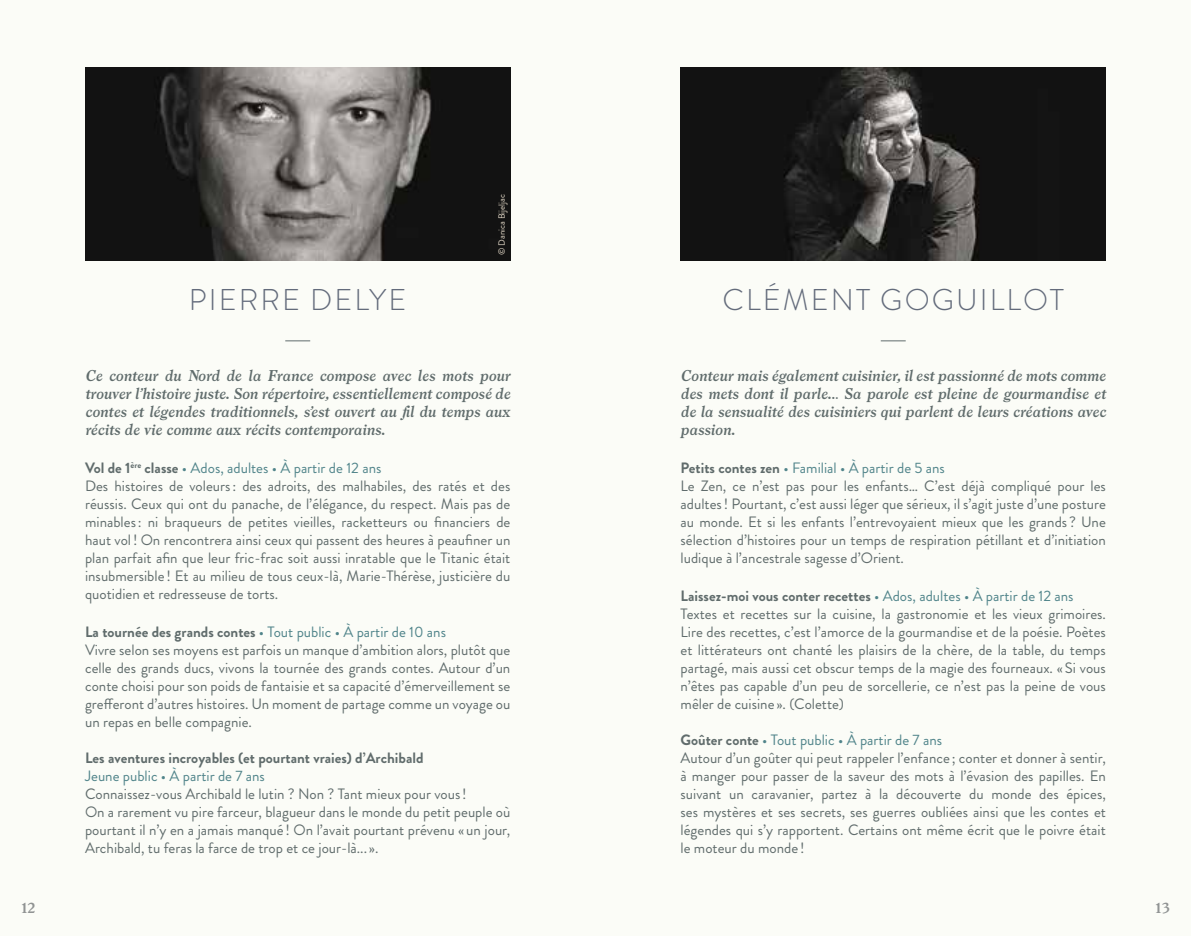
<style>
.page{position:relative;width:1191px;height:936px;background:#fff}
.page>*{position:absolute;margin:0;border:0;box-sizing:border-box;transform-origin:0 0}
.t1{font:300 30px "Brandon Grotesque";letter-spacing:.07em;color:#636b7b}
.t2{font:15px/18px "Brandon Grotesque";color:#606c6c}
.t3{font:italic 600 15px/18px "Larish Neue";color:#606c6c;text-align:justify}
.t4{font:700 15px "Brandon Grotesque";color:#606c6c}
.t5{font:15px "Brandon Grotesque";color:#50848a}
.t6{font:600 14px "Larish Neue";color:#909393}
.t7{font:9px "Brandon Grotesque";color:#e1d7c6}
.s1{font-weight:700}
.s2{color:#50848a}
</style>
<div class="page">
<div style="left:0;top:0;width:1191px;height:935px;background:#fbfcf7"></div>
<img style="left:85px;top:68px;width:425px;height:192px">
<img style="left:680px;top:68px;width:426px;height:192px">
<svg style="left:285px;top:340px;width:25px;height:1px"></svg>
<svg style="left:880px;top:340px;width:25px;height:1px"></svg>
<p class="t7" style="left:495px;top:255px;width:62px;rotate:-90deg">© Danica Bijeljac</p>
<h1 class="t1" style="left:189px;top:279px;width:219px">PIERRE DELYE</h1>
<h1 class="t1" style="left:722px;top:279px;width:343px">CLÉMENT GOGUILLOT</h1>
<p class="t3" style="left:85px;top:365px;width:427px">Ce conteur du Nord de la France compose avec les mots pour trouver l’histoire juste. Son répertoire, essentiellement composé de contes et légendes traditionnels, s’est ouvert au fil du temps aux récits de vie comme aux récits contemporains.</p>
<p class="t2" style="left:85px;top:458px;width:427px"><span class="s1">Vol de 1</span><sup>ère</sup> <span class="s1">classe</span> <span class="s2">• Ados, adultes • À partir de 12 ans<br></span>Des histoires de voleurs: des adroits, des malhabiles, des ratés et des réussis. Ceux qui ont du panache, de l’élégance, du respect. Mais pas de minables: ni braqueurs de petites vieilles, racketteurs ou financiers de haut vol! On rencontrera ainsi ceux qui passent des heures à peaufiner un plan parfait afin que leur fric-frac soit aussi inratable que le Titanic était insubmersible ! Et au milieu de tous ceux-là, Marie-Thérèse, justicière du quotidien et redresseuse de torts.</p>
<p class="t2" style="left:85px;top:622px;width:427px"><span class="s1">La tournée des grands contes</span> <span class="s2">• Tout public • À partir de 10 ans<br></span>Vivre selon ses moyens est parfois un manque d’ambition alors, plutôt que celle des grands ducs, vivons la tournée des grands contes. Autour d’un conte choisi pour son poids de fantaisie et sa capacité d’émerveillement se grefferont d’autres histoires. Un moment de partage comme un voyage ou un repas en belle compagnie.</p>
<p class="t4" style="left:85px;top:747px;width:340px">Les aventures incroyables (et pourtant vraies) d’Archibald</p>
<p class="t5" style="left:85px;top:765px;width:181px">Jeune public • À partir de 7 ans</p>
<p class="t2" style="left:85px;top:784px;width:427px">Connaissez-vous Archibald le lutin ? Non ? Tant mieux pour vous!<br>On a rarement vu pire farceur, blagueur dans le monde du petit peuple où pourtant il n’y en a jamais manqué ! On l’avait pourtant prévenu « un jour, Archibald, tu feras la farce de trop et ce jour-là... ».</p>
<p class="t3" style="left:680px;top:365px;width:427px">Conteur mais également cuisinier, il est passionné de mots comme des mets dont il parle… Sa parole est pleine de gourmandise et de la sensualité des cuisiniers qui parlent de leurs créations avec passion.</p>
<p class="t2" style="left:680px;top:458px;width:427px"><span class="s1">Petits contes zen</span> <span class="s2">• Familial • À partir de 5 ans<br></span>Le Zen, ce n’est pas pour les enfants… C’est déjà compliqué pour les adultes! Pourtant, c’est aussi léger que sérieux, il s’agit juste d’une posture au monde. Et si les enfants l’entrevoyaient mieux que les grands ? Une sélection d’histoires pour un temps de respiration pétillant et d’initiation ludique à l’ancestrale sagesse d’Orient.</p>
<p class="t2" style="left:680px;top:586px;width:427px"><span class="s1">Laissez-moi vous conter recettes</span> <span class="s2">• Ados, adultes • À partir de 12 ans </span>Textes et recettes sur la cuisine, la gastronomie et les vieux grimoires.<br>Lire des recettes, c’est l’amorce de la gourmandise et de la poésie. Poètes et littérateurs ont chanté les plaisirs de la chère, de la table, du temps partagé, mais aussi cet obscur temps de la magie des fourneaux. «Si vous n’êtes pas capable d’un peu de sorcellerie, ce n’est pas la peine de vous mêler de cuisine ». (Colette)</p>
<p class="t2" style="left:680px;top:730px;width:427px"><span class="s1">Goûter conte</span> <span class="s2">• Tout public • À partir de 7 ans<br></span>Autour d’un goûter qui peut rappeler l’enfance ; conter et donner à sentir, à manger pour passer de la saveur des mots à l’évasion des papilles. En suivant un caravanier, partez à la découverte du monde des épices, ses mystères et ses secrets, ses guerres oubliées ainsi que les contes et légendes qui s’y rapportent. Certains ont même écrit que le poivre était le moteur du monde !</p>
<p class="t6" style="left:21px;top:897px;width:16px">12</p>
<p class="t6" style="left:1155px;top:897px;width:16px">13</p>
</div>
